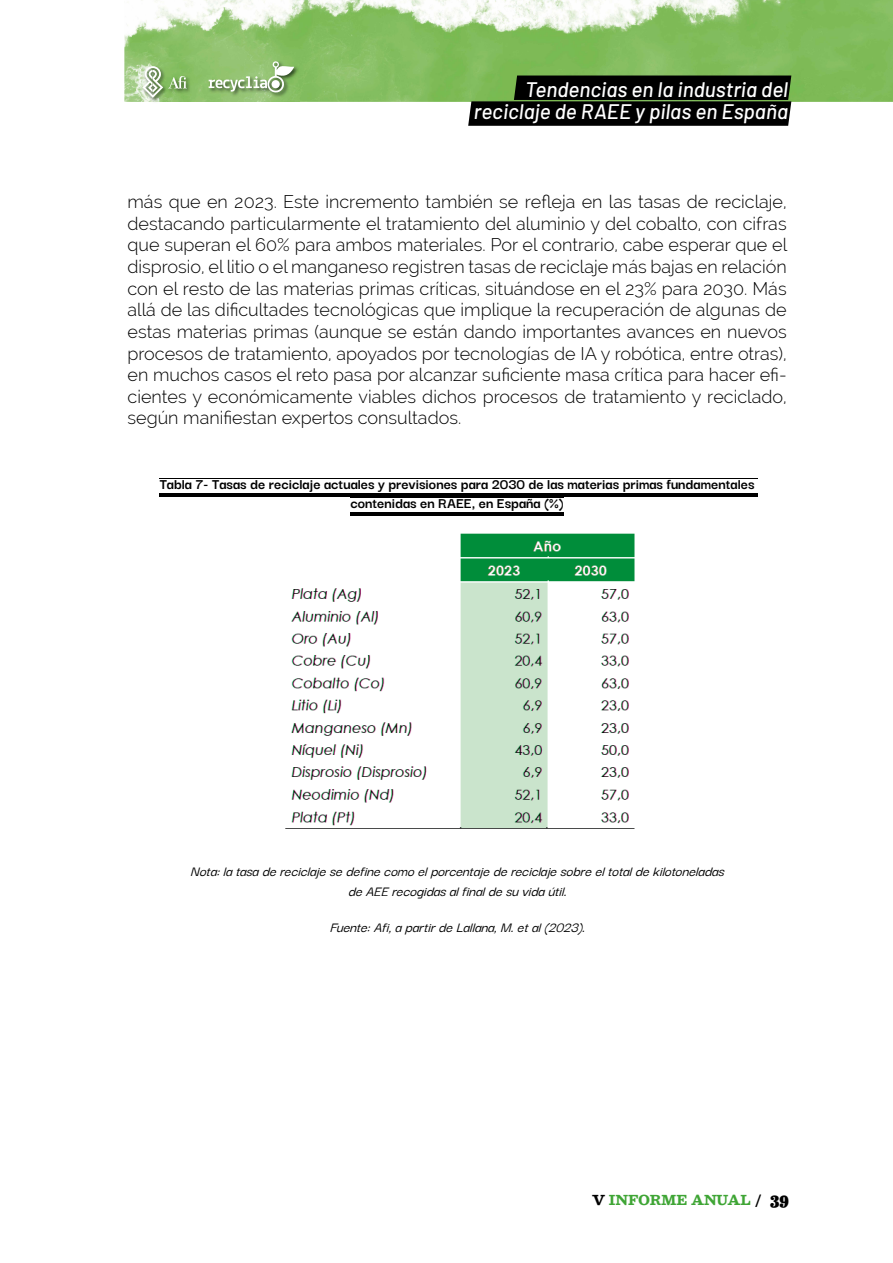
<style>
.page{position:relative;width:893px;height:1263px;background:#fff}
.page>*{position:absolute;margin:0;border:0;box-sizing:border-box;transform-origin:0 0}
.t1{font:italic 500 21px/21.8px "Barlow";color:#fff;text-align:right}
.t2{font:300 18px/21.6px "Raleway";color:#000;text-align:justify}
.t3{font:700 15.75px/19.5px "Darker Grotesque";color:#000;text-align:center}
.t4{font:italic 500 15px/19.5px "Darker Grotesque";color:#000;text-align:center}
.t5{font:italic 700 13.5px "Besley";color:#3fa535}
.s1{color:#000}
.s2{font-family:"Besley it Fatface";font-weight:400;font-style:normal;font-size:16.5px;color:#000}
</style>
<div class="page">
<img style="left:124px;top:0;width:769px;height:102px">
<svg style="left:468px;top:76px;width:323px;height:50px;background:#0e140a"></svg>
<img style="left:142px;top:61px;width:158px;height:41px">
<svg style="left:209px;top:61px;width:85px;height:32px;background:#9ec286"></svg>
<svg style="left:142px;top:66px;width:45px;height:32px"></svg>
<hr style="left:160px;top:478px;width:598px;height:1px;background:#000">
<hr style="left:350px;top:497px;width:214px;height:1px;background:#000">
<hr style="left:160px;top:493px;width:598px;height:3px;background:#000">
<hr style="left:350px;top:513px;width:214px;height:3px;background:#000">
<img style="left:285px;top:533px;width:350px;height:296px">
<p class="t1" style="left:474px;top:78px;width:316px">Tendencias en la industria del reciclaje de RAEE y pilas en España</p>
<p class="t2" style="left:128px;top:191px;width:661px">más que en 2023. Este incremento también se refleja en las tasas de reciclaje, destacando particularmente el tratamiento del aluminio y del cobalto, con cifras que superan el 60% para ambos materiales. Por el contrario, cabe esperar que el disprosio, el litio o el manganeso registren tasas de reciclaje más bajas en relación con el resto de las materias primas críticas, situándose en el 23% para 2030. Más allá de las dificultades tecnológicas que implique la recuperación de algunas de estas materias primas (aunque se están dando importantes avances en nuevos procesos de tratamiento, apoyados por tecnologías de IA y robótica, entre otras), en muchos casos el reto pasa por alcanzar suficiente masa crítica para hacer efi&shy;cientes y económicamente viables dichos procesos de tratamiento y reciclado, según manifiestan expertos consultados.</p>
<p class="t3" style="left:160px;top:473px;width:596px">Tabla 7- Tasas de reciclaje actuales y previsiones para 2030 de las materias primas fundamentales contenidas en RAEE, en España (%)</p>
<p class="t4" style="left:190px;top:861px;width:541px">Nota:latasadereciclajesedefinecomoelporcentajedereciclajesobreeltotaldekilotoneladas deAEErecogidasalfinaldesuvidaútil.</p>
<p class="t4" style="left:329px;top:917px;width:262px">Fuente:Afi,apartirdeLallana,M.etal(2023).</p>
<p class="t5" style="left:592px;top:1192px;width:198px"><span class="s1">V</span> INFORME ANUAL <span class="s1">/</span> <span class="s2">39</span></p>
</div>
